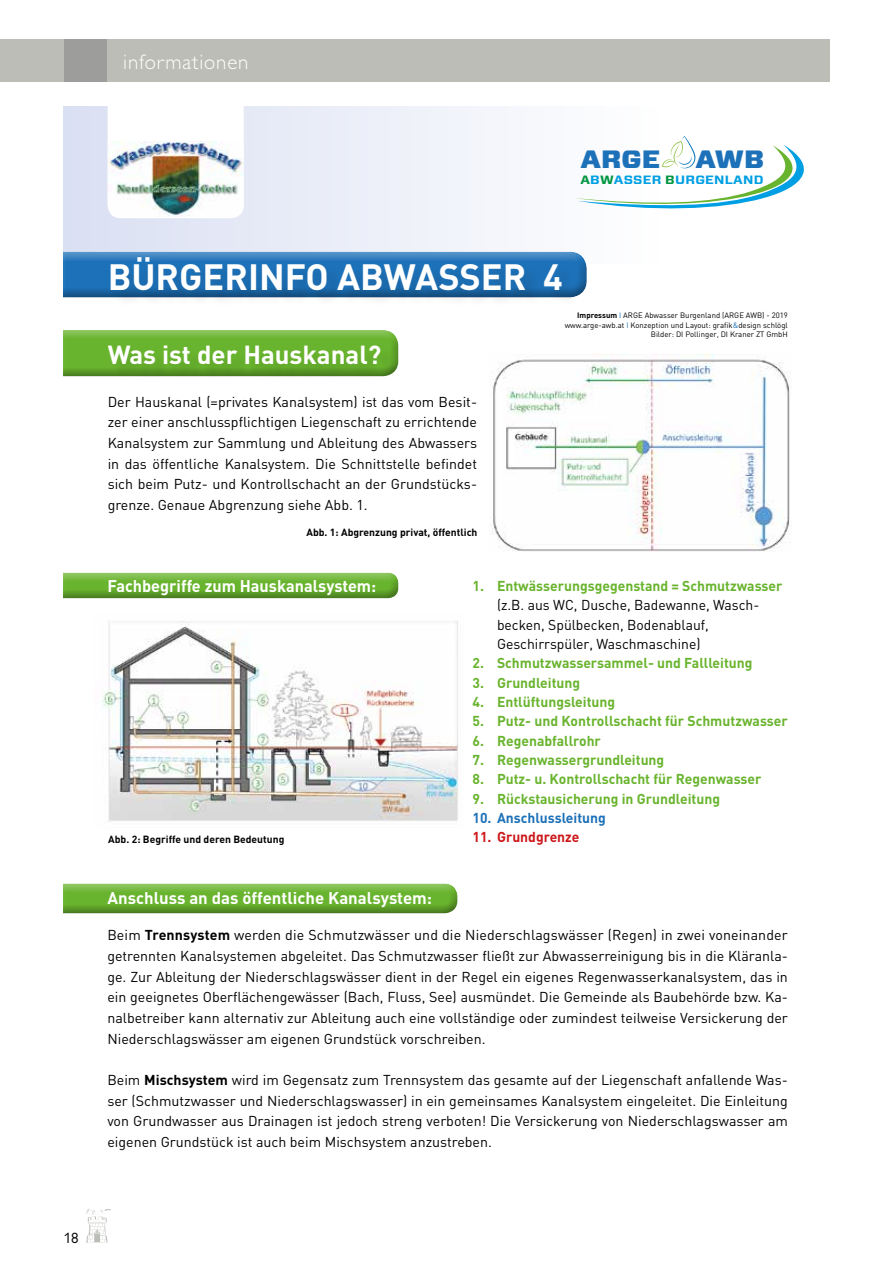
<style>
.page{position:relative;width:893px;height:1263px;background:#fff}
.page>*{position:absolute;margin:0;border:0;box-sizing:border-box;transform-origin:0 0}
.t1{font:700 36.15px "DIN";color:#fff}
.t2{font:700 25.8px "DIN";color:#fff}
.t3{font:900 25.05px "Forza";color:#1d71b8;scale:1.09 1}
.t4{font:300 21px "Gill Sans MT Pro";letter-spacing:.04em;color:#fff}
.t5{font:700 16.8px "DIN";color:#fff}
.t6{font:15px "Gill Sans MT Pro";color:#000}
.t7{font:14.25px/20.7px "DIN";color:#000;text-align:justify}
.t8{font:700 14.25px "DIN";color:#69b42e}
.t9{font:700 14.25px "DIN";color:#1d71b8}
.t10{font:700 14.25px "DIN";color:#cd171a}
.t11{font:700 12px "Forza";letter-spacing:.015em;color:#009fe3;scale:1.13 1}
.t12{font:700 10.35px "DIN";color:#000}
.t13{font:7.8px/9.3px "DIN";color:#000;text-align:right}
.s1{color:#009641}
.s2{font-weight:700}
.s3{color:#1d71b8}
</style>
<div class="page">
<div style="left:0;top:40px;width:829px;height:42px;background:#bbbdb6"></div>
<div style="left:64px;top:40px;width:42px;height:42px;background:#9d9d9c"></div>
<svg style="left:86px;top:1209px;width:25px;height:34px"></svg>
<div style="left:64px;top:106px;width:594px;height:158px;background:linear-gradient(to right,#dae0f3,#fefefe)"></div>
<div style="left:64px;top:251px;width:523px;height:44px;background:#5191c8"></div>
<div style="left:64px;top:256px;width:523px;height:43px;background:#000;opacity:.75"></div>
<div style="left:64px;top:330px;width:335px;height:45px;background:#86c256"></div>
<div style="left:64px;top:334px;width:335px;height:44px;background:#000;opacity:.75"></div>
<div style="left:112px;top:259px;width:467px;height:48px;background:#000;opacity:.1"></div>
<div style="left:111px;top:347px;width:285px;height:33px;background:#000;opacity:.1"></div>
<div style="left:64px;top:572px;width:335px;height:25px;background:#8cc55f"></div>
<div style="left:64px;top:575px;width:335px;height:25px;background:#000;opacity:.75"></div>
<div style="left:64px;top:883px;width:395px;height:29px;background:#8bc55d"></div>
<div style="left:64px;top:887px;width:395px;height:28px;background:#000;opacity:.75"></div>
<svg style="left:574px;top:136px;width:230px;height:89px"></svg>
<img style="left:491px;top:353px;width:300px;height:198px">
<img style="left:102px;top:621px;width:357px;height:201px">
<svg style="left:108px;top:106px;width:136px;height:112px"></svg>
<img style="left:108px;top:141px;width:136px;height:76px">
<h3 class="t4" style="left:123px;top:49px;width:127px">informationen</h3>
<h3 class="t3" style="left:580px;top:143px;width:75px">ARGE</h3>
<h3 class="t3" style="left:695px;top:143px;width:65px">AWB</h3>
<p class="t11" style="left:580px;top:172px;width:163px"><span class="s1">A</span>B<span class="s1">W</span>ASSER <span class="s1">B</span>URGENLAND</p>
<h1 class="t1" style="left:108px;top:253px;width:456px">BÜRGERINFO ABWASSER 4</h1>
<h2 class="t2" style="left:108px;top:337px;width:275px">Was ist der Hauskanal?</h2>
<p class="t7" style="left:108px;top:391px;width:371px">Der Hauskanal (=privates Kanalsystem) ist das vom Besit&shy;zer einer anschlusspflichtigen Liegenschaft zu errichtende Kanalsystem zur Sammlung und Ableitung des Abwassers in das öffentliche Kanalsystem. Die Schnittstelle befindet sich beim Putz- und Kontrollschacht an der Grundstücks&shy;grenze. Genaue Abgrenzung siehe Abb. 1.</p>
<p class="t12" style="left:306px;top:526px;width:173px">Abb. 1: Abgrenzung privat, öffentlich</p>
<p class="t13" style="left:565px;top:311px;width:225px"><span class="s2">Impressum</span> <span class="s3">I</span> ARGE Abwasser Burgenland (ARGE AWB) - 2019 www.arge-awb.at <span class="s3">I</span> Konzeption und Layout: grafik<span class="s3">&amp;</span>design schlögl<br>Bilder: DI Pollinger, DI Kraner ZT GmbH</p>
<p class="t5" style="left:107px;top:575px;width:270px">Fachbegriffe zum Hauskanalsystem:</p>
<p class="t12" style="left:108px;top:833px;width:178px">Abb. 2: Begriffe und deren Bedeutung</p>
<p class="t8" style="left:472px;top:576px;width:312px">1. Entwässerungsgegenstand = Schmutzwasser</p>
<p class="t7" style="left:497px;top:595px;width:264px;line-height:19.4px;text-align:left">(z.B. aus WC, Dusche, Badewanne, Wasch&shy;becken, Spülbecken, Bodenablauf,<br>Geschirrspüler, Waschmaschine)</p>
<p class="t8" style="left:472px;top:654px;width:282px">2. Schmutzwassersammel- und Fallleitung</p>
<p class="t8" style="left:472px;top:673px;width:109px">3. Grundleitung</p>
<p class="t8" style="left:472px;top:692px;width:144px">4. Entlüftungsleitung</p>
<p class="t8" style="left:472px;top:712px;width:317px">5. Putz- und Kontrollschacht für Schmutzwasser</p>
<p class="t8" style="left:472px;top:731px;width:130px">6. Regenabfallrohr</p>
<p class="t8" style="left:472px;top:750px;width:193px">7. Regenwassergrundleitung</p>
<p class="t8" style="left:472px;top:770px;width:291px">8. Putz- u. Kontrollschacht für Regenwasser</p>
<p class="t8" style="left:472px;top:789px;width:249px">9. Rückstausicherung in Grundleitung</p>
<p class="t9" style="left:472px;top:809px;width:135px">10. Anschlussleitung</p>
<p class="t10" style="left:472px;top:828px;width:109px">11. Grundgrenze</p>
<p class="t5" style="left:107px;top:887px;width:326px">Anschluss an das öffentliche Kanalsystem:</p>
<p class="t7" style="left:107px;top:925px;width:682px">Beim <span class="s2">Trennsystem</span> werden die Schmutzwässer und die Niederschlagswässer (Regen) in zwei voneinander getrennten Kanalsystemen abgeleitet. Das Schmutzwasser fließt zur Abwasserreinigung bis in die Kläranla&shy;ge. Zur Ableitung der Niederschlagswässer dient in der Regel ein eigenes Regenwasserkanalsystem, das in ein geeignetes Oberflächengewässer (Bach, Fluss, See) ausmündet. Die Gemeinde als Baubehörde bzw. Ka&shy;nalbetreiber kann alternativ zur Ableitung auch eine vollständige oder zumindest teilweise Versickerung der Niederschlagswässer am eigenen Grundstück vorschreiben.</p>
<p class="t7" style="left:107px;top:1069px;width:682px">Beim <span class="s2">Mischsystem</span> wird im Gegensatz zum Trennsystem das gesamte auf der Liegenschaft anfallende Was&shy;ser (Schmutzwasser und Niederschlagswasser) in ein gemeinsames Kanalsystem eingeleitet. Die Einleitung von Grundwasser aus Drainagen ist jedoch streng verboten! Die Versickerung von Niederschlagswasser am eigenen Grundstück ist auch beim Mischsystem anzustreben.</p>
<p class="t6" style="left:64px;top:1229px;width:16px">18</p>
</div>
